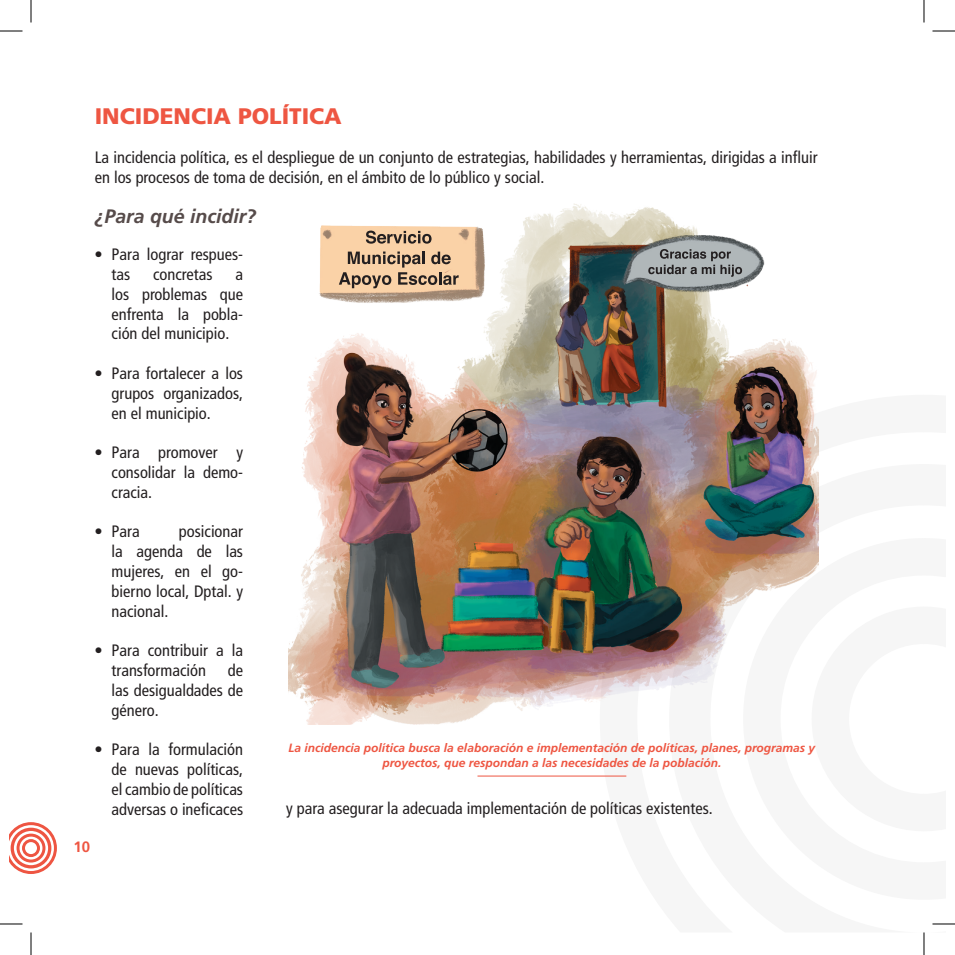
<style>
.page{position:relative;width:955px;height:955px;background:#fff}
.page>*{position:absolute;margin:0;border:0;box-sizing:border-box;transform-origin:0 0}
.t1{font:22.5px "Frutiger LT 75 Blk";color:#ee5642}
.t2{font:19.5px "Frutiger LT 66 Bd It";color:#564b4a}
.t3{font:16.5px/19.8px "Frutiger LT 57 Cn";color:#231f20;text-align:justify}
.t4{font:15px "Frutiger LT 65 Bd";color:#ee5642}
.t5{font:12px/14.4px "Frutiger LT 66 Bd It";color:#ee5642;text-align:center}
</style>
<div class="page">
<svg style="left:10px;top:822px;width:47px;height:52px"></svg>
<img style="left:288px;top:203px;width:529px;height:521px">
<svg style="left:648px;top:249px;width:94px;height:28px"></svg>
<svg style="left:366px;top:231px;width:66px;height:13px"></svg>
<svg style="left:339px;top:252px;width:120px;height:36px"></svg>
<hr style="left:477px;top:776px;width:149px;height:1px;background:#ee5642">
<svg style="left:0;top:31px;width:22px;height:1px"></svg>
<svg style="left:932px;top:31px;width:23px;height:1px"></svg>
<svg style="left:0;top:924px;width:22px;height:1px"></svg>
<svg style="left:31px;top:0;width:1px;height:23px"></svg>
<svg style="left:31px;top:932px;width:1px;height:23px"></svg>
<svg style="left:924px;top:0;width:1px;height:23px"></svg>
<svg style="left:812px;top:395px;width:143px;height:560px"></svg>
<h1 class="t1" style="left:95px;top:102px;width:249px">INCIDENCIA POLÍTICA</h1>
<p class="t3" style="left:95px;top:148px;width:724px">La incidencia política, es el despliegue de un conjunto de estrategias, habilidades y herramientas, dirigidas a influir en los procesos de toma de decisión, en el ámbito de lo público y social.</p>
<p class="t2" style="left:95px;top:204px;width:163px">¿Para qué incidir?</p>
<p class="t3" style="left:112px;top:245px;width:133px;text-indent:-17px">• Para lograr respues&shy;tas</p>
<p class="t3" style="left:153px;top:265px;width:61px">concretas</p>
<p class="t3" style="left:112px;top:265px;width:133px;text-indent:124px">a los problemas que enfrenta la pobla&shy;ción del municipio.</p>
<p class="t3" style="left:112px;top:364px;width:133px;text-indent:-17px">• Para fortalecer a los grupos organizados, en el municipio.</p>
<p class="t3" style="left:112px;top:443px;width:133px;text-indent:-17px">• Para promover y consolidar la demo&shy;cracia.</p>
<p class="t3" style="left:95px;top:522px;width:47px">• Para</p>
<p class="t3" style="left:112px;top:522px;width:133px;text-indent:67px">posicionar la agenda de las mujeres, en el go&shy;bierno local, Dptal. y nacional.</p>
<p class="t3" style="left:112px;top:641px;width:133px;text-indent:-17px">• Para contribuir a la transformación</p>
<p class="t3" style="left:112px;top:661px;width:133px;text-indent:116px">de las desigualdades de género.</p>
<p class="t3" style="left:112px;top:740px;width:133px;text-indent:-17px">• Para la formulación de nuevas políticas, el cambio de políticas adversas o ineficaces</p>
<p class="t4" style="left:74px;top:838px;width:18px">10</p>
<p class="t5" style="left:289px;top:741px;width:528px">La incidencia política busca la elaboración e implementación de políticas, planes, programas y proyectos, que respondan a las necesidades de la población.</p>
<p class="t3" style="left:286px;top:798px;width:428px">y para asegurar la adecuada implementación de políticas existentes.</p>
</div>
